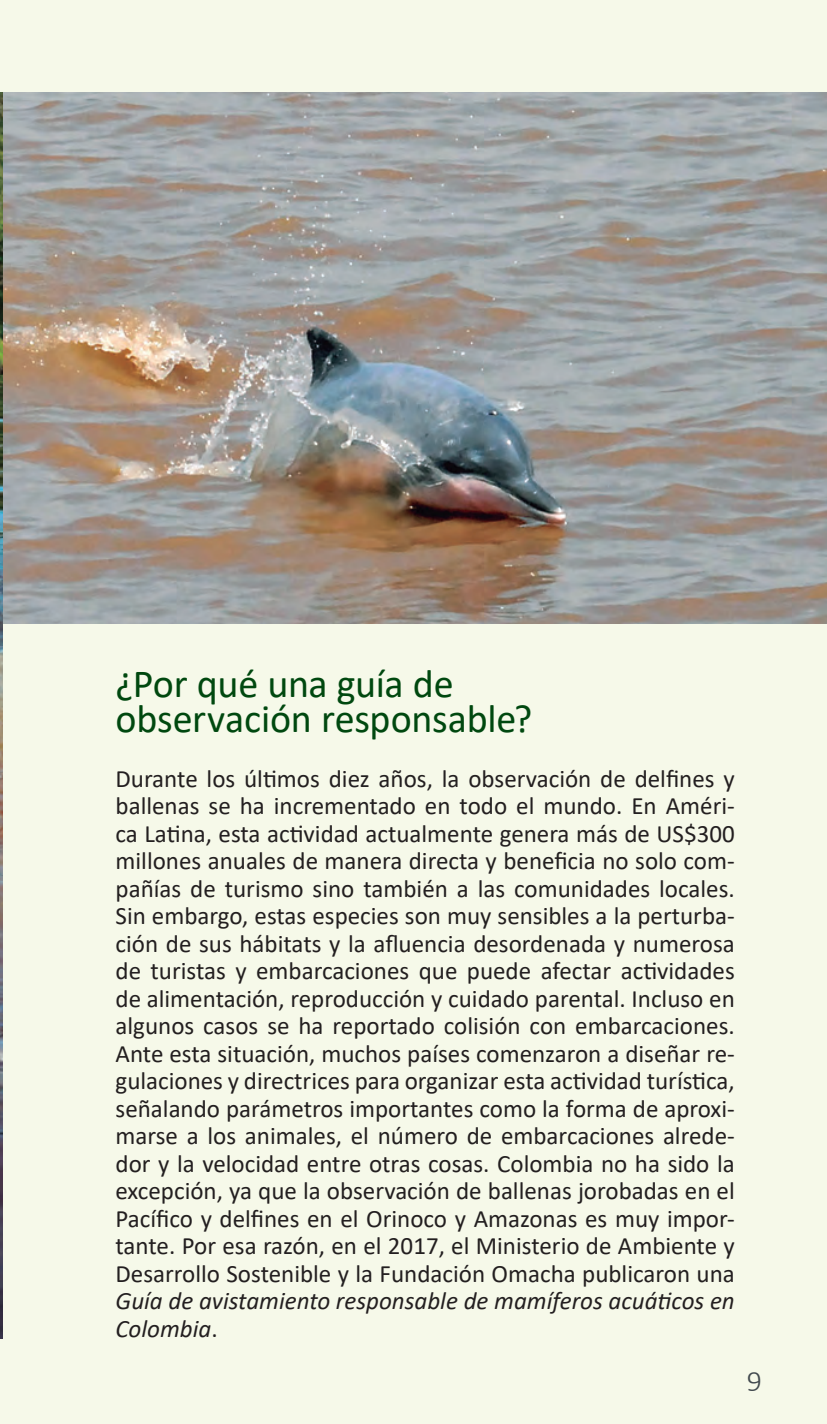
<style>
.page{position:relative;width:827px;height:1424px;background:#fff}
.page>*{position:absolute;margin:0;border:0;box-sizing:border-box;transform-origin:0 0}
.TOC_title{font:40px/35px "Calibri";letter-spacing:-.005em;color:#00480f}
.t1{font:300 30px "Calibri";color:#41494e}
.t2{font:25px/27.5px "Calibri";color:#231f20;text-align:justify}
.s1{font-style:italic}
</style>
<div class="page">
<div style="left:0;top:0;width:826px;height:1424px;background:#f6f9e9"></div>
<img style="left:2px;top:92px;width:824px;height:532px">
<img style="left:0;top:92px;width:2px;height:1246px">
<p class="TOC_title" style="left:115px;top:665px;width:418px">¿Por qué una guía de observación responsable?</p>
<p class="t2" style="left:115px;top:764px;width:620px">Durante los últimos diez años, la observación de delfines y ballenas se ha incrementado en todo el mundo. En Améri&shy;ca Latina, esta actividad actualmente genera más de US$300 millones anuales de manera directa y beneficia no solo com&shy;pañías de turismo sino también a las comunidades locales.<br>Sin embargo, estas especies son muy sensibles a la perturba&shy;ción de sus hábitats y la afluencia desordenada y numerosa de turistas y embarcaciones que puede afectar actividades de alimentación, reproducción y cuidado parental. Incluso en algunos casos se ha reportado colisión con embarcaciones.<br>Ante esta situación, muchos países comenzaron a diseñar re&shy;gulaciones y directrices para organizar esta actividad turística, señalando parámetros importantes como la forma de aproxi&shy;marse a los animales, el número de embarcaciones alrede&shy;dor y la velocidad entre otras cosas. Colombia no ha sido la excepción, ya que la observación de ballenas jorobadas en el Pacífico y delfines en el Orinoco y Amazonas es muy impor&shy;tante. Por esa razón, en el 2017, el Ministerio de Ambiente y Desarrollo Sostenible y la Fundación Omacha publicaron una <span class="s1">Guía de avistamiento responsable de mamíferos acuáticos en Colombia</span>.</p>
<p class="t1" style="left:746px;top:1362px;width:17px">9</p>
</div>
